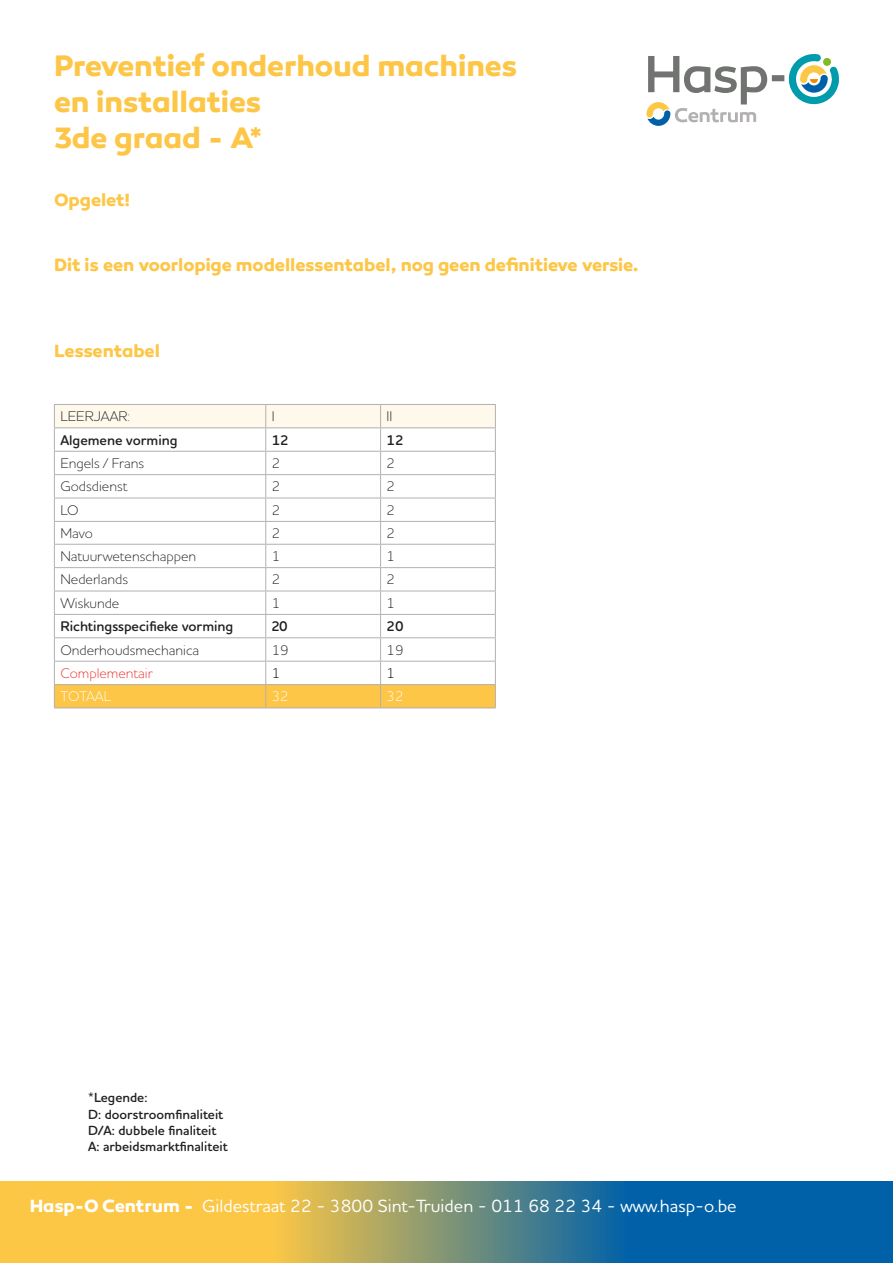
<style>
.page{position:relative;width:893px;height:1263px;background:#fff}
.page>*{position:absolute;margin:0;border:0;box-sizing:border-box;transform-origin:0 0}
.t1{font:700 30px "Canaro";letter-spacing:-.005em;color:#fdc646}
.t2{font:700 18px "Canaro";letter-spacing:-.005em;color:#fdc646}
.t3{font:500 18px "Houschka Rounded";color:#fff}
.t4{font:300 14.25px "Houschka Rounded";color:#231f20}
.t5{font:600 14.25px "Houschka Rounded";color:#231f20}
.t6{font:300 14.25px "Houschka Rounded";color:#ee2e2b}
.t7{font:300 14.25px "Houschka Rounded";color:#fff}
.t8{font:300 14.25px "Houschka Rounded";color:#000001}
.t9{font:600 13.5px "Houschka Rounded";color:#231f20}
.s1{font-family:"Canaro";font-weight:700}
</style>
<div class="page">
<svg style="left:54px;top:404px;width:442px;height:304px"></svg>
<hr style="left:54px;top:708px;width:212px;height:1px;background:#b3b0b0">
<hr style="left:266px;top:708px;width:115px;height:1px;background:#b3b0b0">
<hr style="left:381px;top:708px;width:115px;height:1px;background:#b3b0b0">
<svg style="left:646px;top:54px;width:193px;height:72px"></svg>
<svg style="left:0;top:1181px;width:893px;height:82px;background:#7f9476"></svg>
<p class="t1" style="left:54px;top:48px;width:465px">Preventief onderhoud machines</p>
<p class="t1" style="left:54px;top:84px;width:209px">en installaties</p>
<p class="t1" style="left:54px;top:120px;width:209px">3de graad - A*</p>
<p class="t2" style="left:54px;top:189px;width:77px">Opgelet!</p>
<p class="t2" style="left:54px;top:253px;width:586px">Dit is een voorlopige modellessentabel, nog geen definitieve versie.</p>
<p class="t2" style="left:54px;top:340px;width:107px">Lessentabel</p>
<p class="t4" style="left:60px;top:407px;width:71px">LEERJAAR:</p>
<p class="t4" style="left:272px;top:407px;width:4px">I</p>
<p class="t4" style="left:387px;top:407px;width:7px">II</p>
<p class="t5" style="left:60px;top:431px;width:119px">Algemene vorming</p>
<p class="t5" style="left:272px;top:431px;width:19px">12</p>
<p class="t5" style="left:387px;top:431px;width:19px">12</p>
<p class="t4" style="left:60px;top:454px;width:85px">Engels / Frans</p>
<p class="t4" style="left:272px;top:454px;width:10px">2</p>
<p class="t4" style="left:387px;top:454px;width:10px">2</p>
<p class="t4" style="left:60px;top:477px;width:69px">Godsdienst</p>
<p class="t4" style="left:272px;top:477px;width:10px">2</p>
<p class="t4" style="left:387px;top:477px;width:10px">2</p>
<p class="t4" style="left:60px;top:500px;width:20px">LO</p>
<p class="t4" style="left:272px;top:500px;width:10px">2</p>
<p class="t4" style="left:387px;top:500px;width:10px">2</p>
<p class="t4" style="left:60px;top:524px;width:34px">Mavo</p>
<p class="t4" style="left:272px;top:524px;width:10px">2</p>
<p class="t4" style="left:387px;top:524px;width:10px">2</p>
<p class="t4" style="left:60px;top:547px;width:137px">Natuurwetenschappen</p>
<p class="t4" style="left:272px;top:547px;width:10px">1</p>
<p class="t4" style="left:387px;top:547px;width:10px">1</p>
<p class="t4" style="left:60px;top:570px;width:69px">Nederlands</p>
<p class="t4" style="left:272px;top:570px;width:10px">2</p>
<p class="t4" style="left:387px;top:570px;width:10px">2</p>
<p class="t4" style="left:60px;top:593px;width:61px">Wiskunde</p>
<p class="t4" style="left:272px;top:593px;width:10px">1</p>
<p class="t4" style="left:387px;top:593px;width:10px">1</p>
<p class="t5" style="left:60px;top:617px;width:175px">Richtingsspecifieke vorming</p>
<p class="t5" style="left:272px;top:617px;width:18px">20</p>
<p class="t5" style="left:387px;top:617px;width:19px">20</p>
<p class="t4" style="left:60px;top:640px;width:140px">Onderhoudsmechanica</p>
<p class="t4" style="left:272px;top:640px;width:19px">19</p>
<p class="t4" style="left:387px;top:640px;width:19px">19</p>
<p class="t6" style="left:60px;top:664px;width:94px">Complementair</p>
<p class="t8" style="left:272px;top:664px;width:10px">1</p>
<p class="t8" style="left:387px;top:664px;width:10px">1</p>
<p class="t7" style="left:60px;top:687px;width:52px">TOTAAL</p>
<p class="t7" style="left:272px;top:687px;width:19px">32</p>
<p class="t7" style="left:387px;top:687px;width:19px">32</p>
<p class="t9" style="left:88px;top:1089px;width:61px">*Legende:</p>
<p class="t9" style="left:88px;top:1105px;width:137px">D: doorstroomfinaliteit</p>
<p class="t9" style="left:88px;top:1121px;width:130px">D/A: dubbele finaliteit</p>
<p class="t9" style="left:88px;top:1138px;width:141px">A: arbeidsmarktfinaliteit</p>
<p class="t3" style="left:30px;top:1194px;width:708px"><span class="s1">Hasp-O Centrum -</span> Gildestraat 22 - 3800 Sint-Truiden - 011 68 22 34 - www.hasp-o.be</p>
</div>
